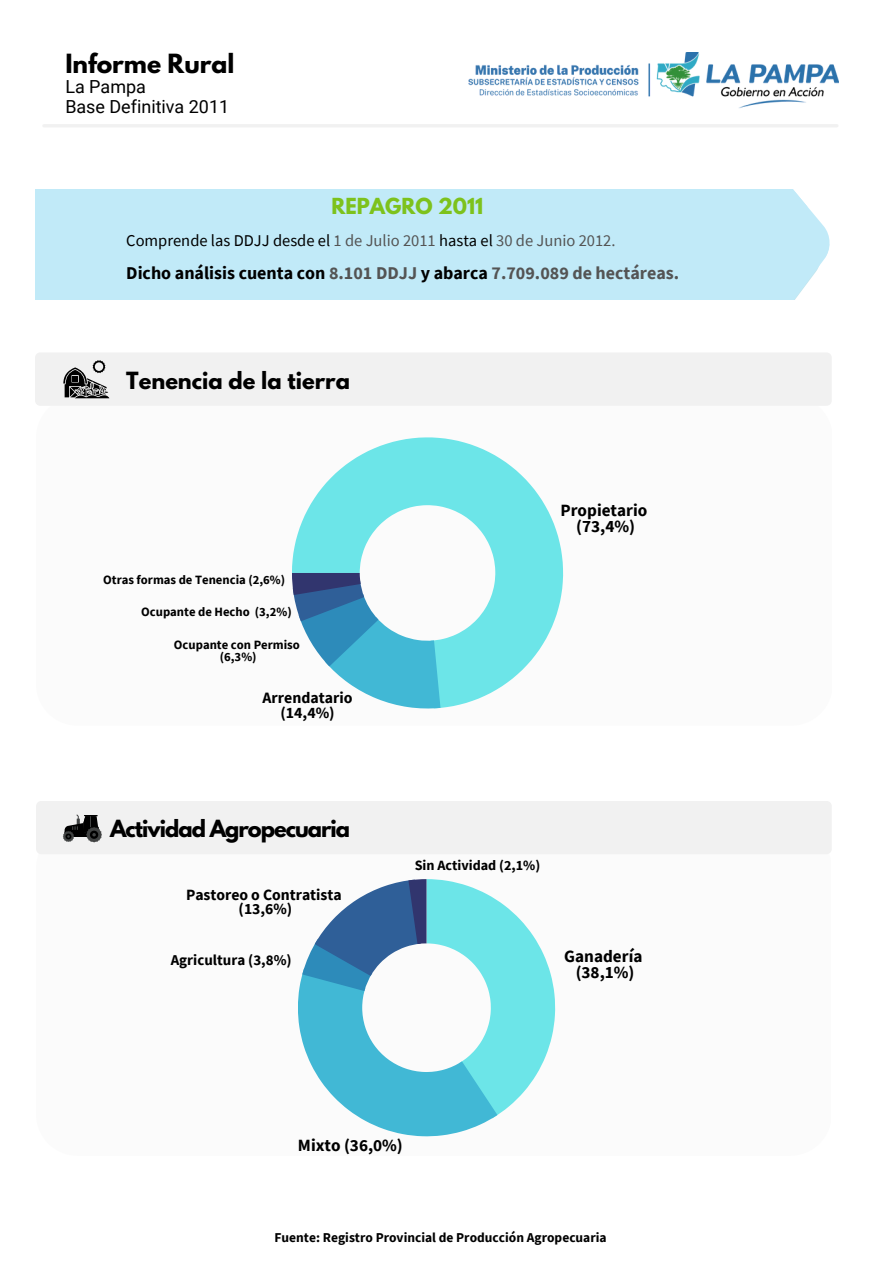
<style>
.page{position:relative;width:893px;height:1264px;background:#fff}
.page>*{position:absolute;margin:0;border:0;box-sizing:border-box;transform-origin:0 0}
.t1{font:700 23.4px "League Spartan";color:#000}
.t2{font:700 21px "League Spartan";letter-spacing:-.045em;color:#000}
.t3{font:700 21px "League Spartan";color:#000}
.t4{font:700 19.65px "League Spartan";color:#7dc21c}
.t5{font:700 18px "Source Sans Pro";color:#545454}
.t6{font:18px/20.2px "Roboto";color:#000}
.t7{font:700 17.1px/15.8px "Source Sans Pro";color:#000;text-align:center}
.t8{font:16.5px "Source Sans Pro";color:#000}
.t9{font:700 15.75px/14.4px "Source Sans Pro";color:#000;text-align:center}
.t10{font:700 15.6px/14.5px "Source Sans Pro";color:#000;text-align:center}
.t11{font:700 15px "Source Sans Pro";color:#000}
.t12{font:700 14.1px "Source Sans Pro";color:#000}
.t13{font:700 13.5px "Source Sans Pro";color:#000}
.t14{font:700 12.6px/11.6px "Source Sans Pro";color:#000;text-align:center}
.s1{color:#545454}
.s2{color:#000}
</style>
<div class="page">
<div style="left:35px;top:352px;width:796px;height:54px;background:#f1f1f1;border-radius:5px"></div>
<div style="left:35px;top:190px;width:794px;height:109px;background:#c1eaf8"></div>
<svg style="left:63px;top:360px;width:46px;height:38px"></svg>
<hr style="left:44px;top:124px;width:792px;height:3px;background:#f1f1f1">
<img style="left:468px;top:53px;width:370px;height:56px">
<svg style="left:292px;top:437px;width:271px;height:271px;fill:#6ce5e8"></svg>
<svg style="left:292px;top:573px;width:148px;height:135px"></svg>
<svg style="left:298px;top:879px;width:257px;height:257px"></svg>
<div style="left:36px;top:801px;width:795px;height:53px;background:#f1f1f1;border-radius:5px"></div>
<svg style="left:63px;top:814px;width:39px;height:28px"></svg>
<h1 class="t1" style="left:65px;top:52px;width:170px">Informe Rural</h1>
<h3 class="t6" style="left:65px;top:77px;width:165px">La Pampa<br>Base Definitiva 2011</h3>
<h3 class="t4" style="left:331px;top:196px;width:153px">REPAGRO 2011</h3>
<h3 class="t8" style="left:126px;top:230px;width:490px">Comprende las DDJJ desde el <span class="s1">1 de Julio 2011</span> hasta el <span class="s1">30 de Junio 2012.</span></h3>
<h3 class="t5" style="left:126px;top:261px;width:554px"><span class="s2">Dicho análisis cuenta con</span> 8.101 DDJJ <span class="s2">y abarca</span> 7.709.089 de hectáreas.</h3>
<h2 class="t3" style="left:126px;top:370px;width:225px">Tenencia de la tierra</h2>
<p class="t14" style="left:103px;top:574px;width:183px">Otras formas de Tenencia (2,6%)</p>
<p class="t14" style="left:141px;top:605px;width:152px">Ocupante de Hecho (3,2%)</p>
<p class="t14" style="left:174px;top:639px;width:127px">Ocupante con Permiso (6,3%)</p>
<p class="t9" style="left:262px;top:690px;width:91px">Arrendatario (14,4%)</p>
<h2 class="t2" style="left:110px;top:818px;width:242px">Actividad Agropecuaria</h2>
<p class="t10" style="left:186px;top:886px;width:157px">Pastoreo o Contratista (13,6%)</p>
<h3 class="t7" style="left:560px;top:502px;width:88px">Propietario (73,4%)</h3>
<p class="t12" style="left:414px;top:856px;width:127px">Sin Actividad (2,1%)</p>
<p class="t11" style="left:171px;top:950px;width:122px">Agricultura (3,8%)</p>
<h3 class="t7" style="left:564px;top:947px;width:80px">Ganadería (38,1%)</h3>
<h3 class="t7" style="left:298px;top:1136px;width:106px">Mixto (36,0%)</h3>
<p class="t13" style="left:274px;top:1228px;width:333px">Fuente: Registro Provincial de Producción Agropecuaria</p>
</div>
